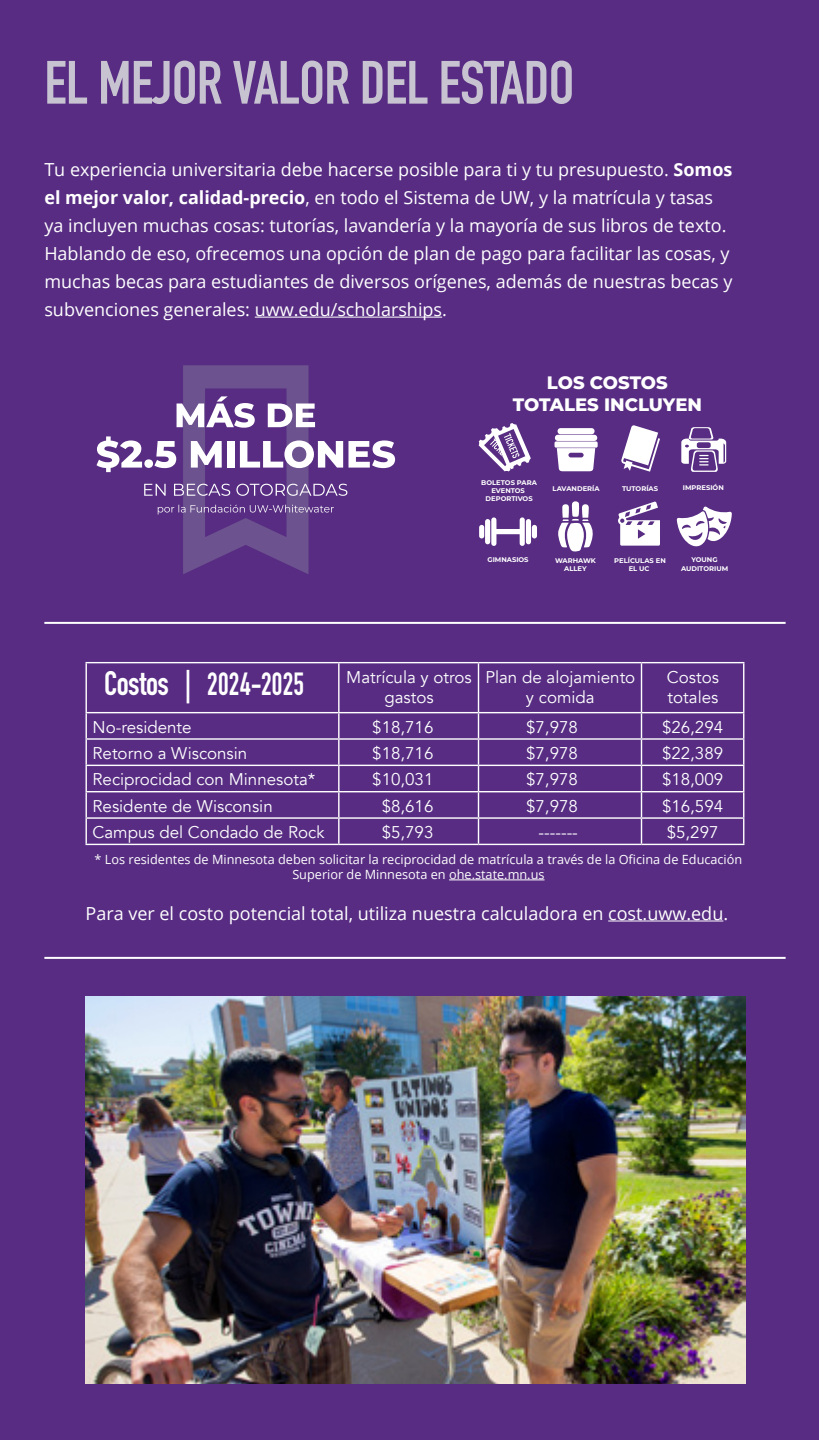
<style>
.page{position:relative;width:819px;height:1440px;background:#572c82}
.page>*{position:absolute;margin:0;border:0;box-sizing:border-box;transform-origin:0 0}
.t1{font:700 60px "DIN Condensed";letter-spacing:-.01em;color:#c7c3d1}
.t2{font:700 31.6px "DIN Condensed";letter-spacing:.005em;color:#fff;scale:.9 1}
.t3{font:18px/28px "Open Sans";color:#fff}
.t4{font:800 18px/21.6px "Montserrat";color:#fff;text-align:center}
.t5{font:17px/20.4px "Avenir";color:#fff;text-align:center}
.t6{font:12.8px/15.2px "Open Sans";color:#fff;text-align:center}
.t7{font:700 6.8px/8.2px "Montserrat";color:#fff;text-align:center}
.s1{font-weight:700}
.s2{font-size:33.4px}
</style>
<div class="page">
<hr style="left:255px;top:317px;width:187px;height:1px;background:#fff">
<hr style="left:44px;top:622px;width:742px;height:2px;background:#fff">
<hr style="left:44px;top:957px;width:742px;height:2px;background:#fff">
<hr style="left:86px;top:662px;width:253px;height:1px;background:#fff">
<hr style="left:86px;top:663px;width:1px;height:49px;background:#fff">
<hr style="left:339px;top:662px;width:140px;height:1px;background:#fff">
<hr style="left:338px;top:663px;width:2px;height:49px;background:#fff">
<hr style="left:479px;top:662px;width:163px;height:1px;background:#fff">
<hr style="left:478px;top:663px;width:1px;height:49px;background:#fff">
<hr style="left:642px;top:662px;width:102px;height:1px;background:#fff">
<hr style="left:641px;top:663px;width:1px;height:49px;background:#fff">
<hr style="left:743px;top:663px;width:1px;height:49px;background:#fff">
<hr style="left:86px;top:712px;width:253px;height:1px;background:#fff">
<hr style="left:339px;top:712px;width:140px;height:1px;background:#fff">
<hr style="left:338px;top:713px;width:2px;height:25px;background:#fff">
<hr style="left:479px;top:712px;width:163px;height:1px;background:#fff">
<hr style="left:642px;top:712px;width:102px;height:1px;background:#fff">
<hr style="left:86px;top:738px;width:253px;height:2px;background:#fff">
<hr style="left:339px;top:738px;width:140px;height:2px;background:#fff">
<hr style="left:338px;top:740px;width:2px;height:25px;background:#fff">
<hr style="left:479px;top:738px;width:163px;height:2px;background:#fff">
<hr style="left:642px;top:738px;width:102px;height:2px;background:#fff">
<hr style="left:86px;top:765px;width:253px;height:1px;background:#fff">
<hr style="left:339px;top:765px;width:140px;height:1px;background:#fff">
<hr style="left:338px;top:766px;width:2px;height:25px;background:#fff">
<hr style="left:479px;top:765px;width:163px;height:1px;background:#fff">
<hr style="left:642px;top:765px;width:102px;height:1px;background:#fff">
<hr style="left:86px;top:791px;width:253px;height:1px;background:#fff">
<hr style="left:339px;top:791px;width:140px;height:1px;background:#fff">
<hr style="left:338px;top:792px;width:2px;height:25px;background:#fff">
<hr style="left:479px;top:791px;width:163px;height:1px;background:#fff">
<hr style="left:642px;top:791px;width:102px;height:1px;background:#fff">
<hr style="left:86px;top:817px;width:253px;height:2px;background:#fff">
<svg style="left:86px;top:713px;width:1px;height:131px"></svg>
<hr style="left:339px;top:817px;width:140px;height:2px;background:#fff">
<hr style="left:338px;top:819px;width:2px;height:25px;background:#fff">
<hr style="left:479px;top:817px;width:163px;height:2px;background:#fff">
<svg style="left:478px;top:713px;width:1px;height:131px"></svg>
<hr style="left:642px;top:817px;width:102px;height:2px;background:#fff">
<svg style="left:641px;top:713px;width:1px;height:131px"></svg>
<svg style="left:743px;top:713px;width:1px;height:131px"></svg>
<hr style="left:86px;top:844px;width:253px;height:1px;background:#fff">
<hr style="left:339px;top:844px;width:140px;height:1px;background:#fff">
<hr style="left:479px;top:844px;width:163px;height:1px;background:#fff">
<hr style="left:642px;top:844px;width:102px;height:1px;background:#fff">
<hr style="left:449px;top:880px;width:96px;height:1px;background:#fff">
<hr style="left:608px;top:921px;width:115px;height:1px;background:#fff">
<img style="left:86px;top:996px;width:659px;height:387px">
<div style="left:558px;top:428px;width:37px;height:6px;background:#fff;border-radius:3px"></div>
<div style="left:555px;top:435px;width:42px;height:6px;background:#fff;border-radius:3px"></div>
<div style="left:555px;top:441px;width:43px;height:7px;background:#fff;border-radius:2px"></div>
<svg style="left:557px;top:448px;width:38px;height:23px"></svg>
<svg style="left:479px;top:423px;width:52px;height:48px"></svg>
<svg style="left:621px;top:425px;width:39px;height:47px"></svg>
<svg style="left:681px;top:427px;width:45px;height:45px"></svg>
<svg style="left:479px;top:517px;width:58px;height:29px"></svg>
<svg style="left:558px;top:501px;width:35px;height:51px"></svg>
<svg style="left:618px;top:501px;width:42px;height:45px"></svg>
<svg style="left:677px;top:506px;width:55px;height:41px"></svg>
<svg style="left:97px;top:365px;width:298px;height:209px"></svg>
<h1 class="t1" style="left:44px;top:42px;width:531px">EL MEJOR VALOR DEL ESTADO</h1>
<p class="t3" style="left:44px;top:155px;width:690px">Tu experiencia universitaria debe hacerse posible para ti y tu presupuesto. <span class="s1">Somos el mejor valor, calidad-precio</span>, en todo el Sistema de UW, y la matrícula y tasas ya incluyen muchas cosas: tutorías, lavandería y la mayoría de sus libros de texto.<br>Hablando de eso, ofrecemos una opción de plan de pago para facilitar las cosas, y muchas becas para estudiantes de diversos orígenes, además de nuestras becas y subvenciones generales: uww.edu/scholarships.</p>
<p class="t4" style="left:513px;top:371px;width:191px">LOS COSTOS<br>TOTALES INCLUYEN</p>
<p class="t7" style="left:481px;top:478px;width:57px">BOLETOS PARA<br>EVENTOS<br>DEPORTIVOS</p>
<p class="t7" style="left:553px;top:484px;width:49px">LAVANDERÍA</p>
<p class="t7" style="left:622px;top:484px;width:37px">TUTORÍAS</p>
<p class="t7" style="left:683px;top:484px;width:42px">IMPRESIÓN</p>
<p class="t7" style="left:487px;top:556px;width:43px">GIMNASIOS</p>
<p class="t7" style="left:614px;top:556px;width:53px">PELÍCULAS EN<br>EL UC</p>
<p class="t7" style="left:681px;top:556px;width:49px">YOUNG<br>AUDITORIUM</p>
<p class="t7" style="left:555px;top:556px;width:43px">WARHAWK<br>ALLEY</p>
<h2 class="t2" style="left:104px;top:663px;width:224px"><span class="s2">Costos |</span> 2024-2025</h2>
<p class="t5" style="left:346px;top:667px;width:127px">Matrícula y otros gastos</p>
<p class="t5" style="left:485px;top:667px;width:151px">Plan de alojamiento y comida</p>
<p class="t5" style="left:667px;top:667px;width:54px;text-align:left">Costos totales</p>
<p class="t5" style="left:93px;top:717px;width:101px">No-residente</p>
<p class="t5" style="left:372px;top:717px;width:63px">$18,716</p>
<p class="t5" style="left:526px;top:717px;width:53px">$7,978</p>
<p class="t5" style="left:662px;top:717px;width:63px">$26,294</p>
<p class="t5" style="left:93px;top:743px;width:156px">Retorno a Wisconsin</p>
<p class="t5" style="left:372px;top:743px;width:63px">$18,716</p>
<p class="t5" style="left:526px;top:743px;width:53px">$7,978</p>
<p class="t5" style="left:662px;top:743px;width:63px">$22,389</p>
<p class="t5" style="left:93px;top:770px;width:224px">Reciprocidad con Minnesota*</p>
<p class="t5" style="left:372px;top:770px;width:63px">$10,031</p>
<p class="t5" style="left:526px;top:770px;width:53px">$7,978</p>
<p class="t5" style="left:662px;top:770px;width:63px">$18,009</p>
<p class="t5" style="left:93px;top:796px;width:182px">Residente de Wisconsin</p>
<p class="t5" style="left:382px;top:796px;width:53px">$8,616</p>
<p class="t5" style="left:526px;top:796px;width:53px">$7,978</p>
<p class="t5" style="left:662px;top:796px;width:63px">$16,594</p>
<p class="t5" style="left:93px;top:822px;width:233px">Campus del Condado de Rock</p>
<p class="t5" style="left:382px;top:822px;width:53px">$5,793</p>
<p class="t5" style="left:538px;top:822px;width:41px">-------</p>
<p class="t5" style="left:667px;top:822px;width:53px">$5,297</p>
<p class="t6" style="left:95px;top:851px;width:649px">* Los residentes de Minnesota deben solicitar la reciprocidad de matrícula a través de la Oficina de Educación<br>Superior de Minnesota en ohe.state.mn.us</p>
<p class="t3" style="left:86px;top:899px;width:644px">Para ver el costo potencial total, utiliza nuestra calculadora en cost.uww.edu.</p>
</div>
